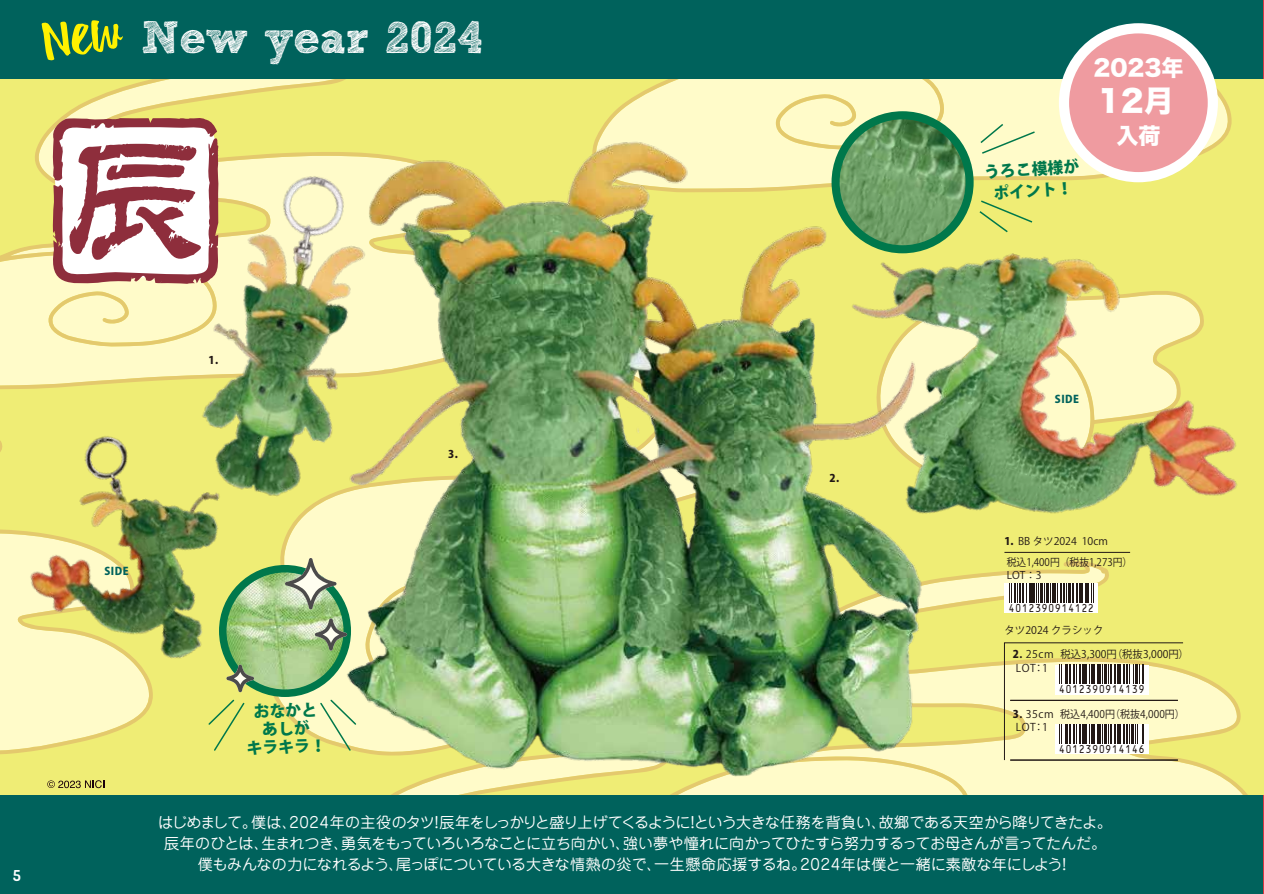
<style>
.page{position:relative;width:1264px;height:894px;background:#fff}
.page>*{position:absolute;margin:0;border:0;box-sizing:border-box;transform-origin:0 0}
.t1{font:45px "Sketch Rockwell";color:#fff}
.t2{font:29.85px "Hira Kaku Std N W8";color:#fff}
.t3{font:22.05px "Hira Kaku Std N W8";letter-spacing:-.005em;color:#fff}
.t4{font:800 15.9px/18.1px "Koz Go Pro";color:#00784b;text-align:center}
.t5{font:15px/21px "Jun 201 Pro";letter-spacing:-.015em;color:#fff;text-align:center}
.t6{font:700 15px "Dosis";color:#fff}
.t7{font:11.4px "OCRB";letter-spacing:.105em;color:#221815;scale:.82 1}
.t8{font:10.65px/13.4px "Koz Go Pro";letter-spacing:.01em;color:#221815}
.t9{font:800 10.65px "Koz Go Pro";letter-spacing:.05em;color:#00625c}
.t10{font:800 10.65px "Koz Go Pro";color:#221815}
.t11{font:10.5px "Koz Go Pro";color:#221815}
.t12{font:10.5px "Koz Go Pro";color:#221815;scale:.93 1}
.s1{font-weight:800}
.s2{font-weight:700}
</style>
<div class="page">
<hr style="left:1263px;top:0;width:1px;height:894px;background:#bfbfbf">
<svg style="left:0;top:78px;width:504px;height:311px;background:#f0ed92"></svg>
<svg style="left:0;top:714px;width:153px;height:52px;background:#f4f098"></svg>
<svg style="left:979px;top:660px;width:280px;height:135px;background:#f8f3a7"></svg>
<div style="left:180px;top:742px;width:105px;height:53px;background:#efed75"></div>
<svg style="left:592px;top:78px;width:639px;height:46px;background:#f4f2b8"></svg>
<img style="left:285px;top:111px;width:694px;height:684px">
<img style="left:73px;top:124px;width:424px;height:425px">
<img style="left:0;top:390px;width:293px;height:324px">
<img style="left:779px;top:124px;width:485px;height:536px">
<img style="left:223px;top:569px;width:124px;height:124px;border-radius:62px">
<div style="left:219px;top:565px;width:132px;height:132px;border:7px solid #00784b;border-radius:50%"></div>
<svg style="left:1003px;top:642px;width:181px;height:119px"></svg>
<hr style="left:1010px;top:759px;width:168px;height:1px;background:#221815">
<hr style="left:1004px;top:552px;width:126px;height:1px;background:#221815">
<div style="left:1004px;top:583px;width:94px;height:30px;background:#fff"></div>
<svg style="left:1009px;top:583px;width:34px;height:19px"></svg>
<hr style="left:1046px;top:583px;width:3px;height:19px;background:#221815">
<svg style="left:1050px;top:583px;width:44px;height:19px"></svg>
<svg style="left:48px;top:116px;width:173px;height:170px"></svg>
<div style="left:0;top:795px;width:1264px;height:99px;background:#00625c"></div>
<hr style="left:1263px;top:795px;width:1px;height:99px;background:#d93841">
<div style="left:0;top:0;width:1264px;height:78px;background:#00625c"></div>
<hr style="left:1263px;top:0;width:1px;height:78px;background:#d93841">
<svg style="left:41px;top:20px;width:82px;height:41px"></svg>
<div style="left:1059px;top:23px;width:159px;height:159px;background:#fff;border-radius:50%"></div>
<div style="left:1069px;top:33px;width:138px;height:139px;background:#ef9ba0;border-radius:50%"></div>
<div style="left:1253px;top:78px;width:11px;height:442px;background:#efed75"></div>
<img style="left:835px;top:115px;width:134px;height:134px;border-radius:67px">
<div style="left:831px;top:111px;width:142px;height:142px;border:8px solid #00784b;border-radius:50%"></div>
<svg style="left:979px;top:122px;width:57px;height:33px;background:#edf2c0"></svg>
<svg style="left:978px;top:199px;width:56px;height:35px;background:#dee472"></svg>
<svg style="left:285px;top:558px;width:51px;height:51px;background:#b1c3a2"></svg>
<svg style="left:315px;top:618px;width:32px;height:32px"></svg>
<svg style="left:226px;top:664px;width:28px;height:28px"></svg>
<svg style="left:319px;top:698px;width:38px;height:54px;background:#eaedb0"></svg>
<svg style="left:207px;top:698px;width:39px;height:54px;background:#dfe572"></svg>
<svg style="left:47px;top:780px;width:57px;height:8px"></svg>
<p class="t6" style="left:13px;top:865px;width:9px">5</p>
<h1 class="t1" style="left:141px;top:19px;width:344px">New year 2024</h1>
<p class="t4" style="left:983px;top:163px;width:97px;line-height:21.1px;rotate:-4deg">うろこ模様がポイント！</p>
<h3 class="t3" style="left:1093px;top:55px;width:92px">2023年</h3>
<h2 class="t2" style="left:1098px;top:85px;width:77px">12月</h2>
<h3 class="t3" style="left:1116px;top:124px;width:46px">入荷</h3>
<p class="t9" style="left:104px;top:564px;width:26px">SIDE</p>
<p class="t10" style="left:208px;top:353px;width:11px">1.</p>
<p class="t4" style="left:245px;top:704px;width:81px;rotate:-2deg">おなかとあしが<br>キラキラ！</p>
<p class="t10" style="left:448px;top:447px;width:11px">3.</p>
<p class="t10" style="left:829px;top:471px;width:11px">2.</p>
<p class="t9" style="left:1055px;top:392px;width:26px">SIDE</p>
<p class="t11" style="left:1004px;top:535px;width:105px"><span class="s1">1.</span> BB タツ2024 10cm</p>
<p class="t11" style="left:1006px;top:568px;width:36px">LOT：3</p>
<p class="t12" style="left:1006px;top:555px;width:136px">税込1,400円（税抜1,273円）</p>
<p class="t7" style="left:1009px;top:604px;width:105px">4012390914122</p>
<p class="t11" style="left:1004px;top:623px;width:101px">タツ2024 クラシック</p>
<p class="t8" style="left:1013px;top:648px;width:177px"><span class="s1">2</span><span class="s2">.</span> 25cm 税込3,300円（税抜3,000円）<br>LOT：1</p>
<p class="t7" style="left:1059px;top:685px;width:105px">4012390914139</p>
<p class="t8" style="left:1013px;top:707px;width:173px"><span class="s1">3</span><span class="s2">.</span> 35cm 税込4,400円（税抜4,000円）<br>LOT：1</p>
<p class="t7" style="left:1059px;top:745px;width:105px">4012390914146</p>
<p class="t5" style="left:158px;top:810px;width:955px">はじめまして。僕は、2024年の主役のタツ！辰年をしっかりと盛り上げてくるように！という大きな任務を背負い、故郷である天空から降りてきたよ。辰年のひとは、生まれつき、勇気をもっていろいろなことに立ち向かい、強い夢や憧れに向かってひたすら努力するってお母さんが言ってたんだ。僕もみんなの力になれるよう、尾っぽについている大きな情熱の炎で、一生懸命応援するね。2024年は僕と一緒に素敵な年にしよう！</p>
</div>
